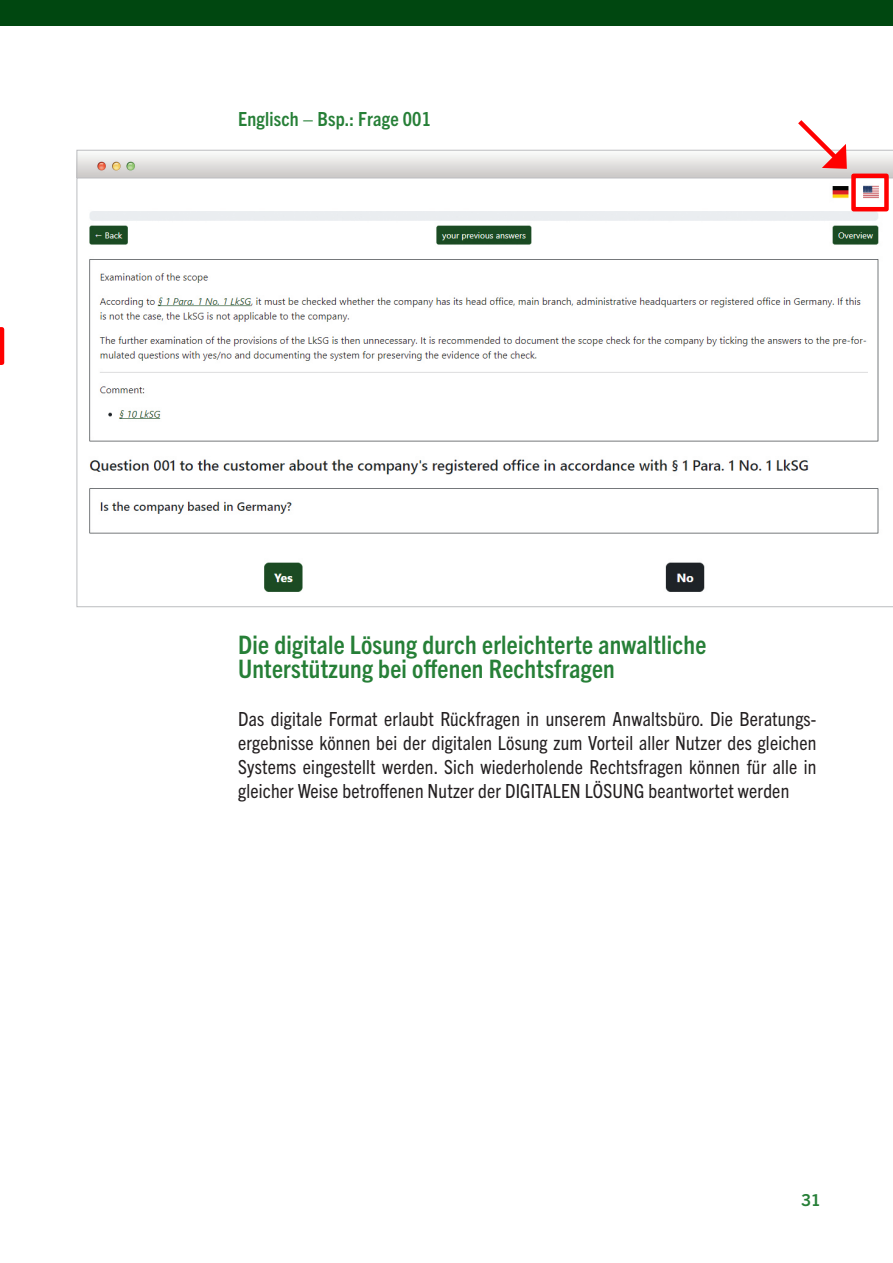
<style>
.page{position:relative;width:893px;height:1263px;background:#fff}
.page>*{position:absolute;margin:0;border:0;box-sizing:border-box;transform-origin:0 0}
.Fließtext{font:700 condensed 25.5px/24px "Trade Gothic Next LT Pro";letter-spacing:.01em;color:#267f37}
.Fließtext-2{font:condensed 19.5px/24px "Trade Gothic Next LT Pro";letter-spacing:.01em;color:#231f20;text-align:justify}
.Grafik_headine{font:700 condensed 19.5px "Trade Gothic Next LT Pro";letter-spacing:.01em;color:#267f37}
.t1{font:700 16.5px "Trade Gothic Next LT Pro";color:#267f37}
</style>
<div class="page">
<div style="left:0;top:0;width:893px;height:26px;background:#004710"></div>
<svg style="left:77px;top:179px;width:816px;height:428px"></svg>
<svg style="left:0;top:327px;width:4px;height:38px"></svg>
<svg style="left:77px;top:120px;width:816px;height:59px"></svg>
<div style="left:851px;top:174px;width:38px;height:37px;border:4px solid #f00"></div>
<p class="Grafik_headine" style="left:238px;top:106px;width:194px">Englisch – Bsp.: Frage 001</p>
<p class="Fließtext" style="left:238px;top:631px;width:470px">Die digitale Lösung durch erleichterte anwaltliche<br>Unterstützung bei offenen Rechtsfragen</p>
<p class="Fließtext-2" style="left:238px;top:706px;width:580px">Das digitale Format erlaubt Rückfragen in unserem Anwaltsbüro. Die Beratungs&shy;ergebnisse können bei der digitalen Lösung zum Vorteil aller Nutzer des gleichen Systems eingestellt werden. Sich wiederholende Rechtsfragen können für alle in gleicher Weise betroffenen Nutzer der DIGITALEN LÖSUNG beantwortet werden</p>
<p class="t1" style="left:802px;top:1188px;width:21px">31</p>
</div>
